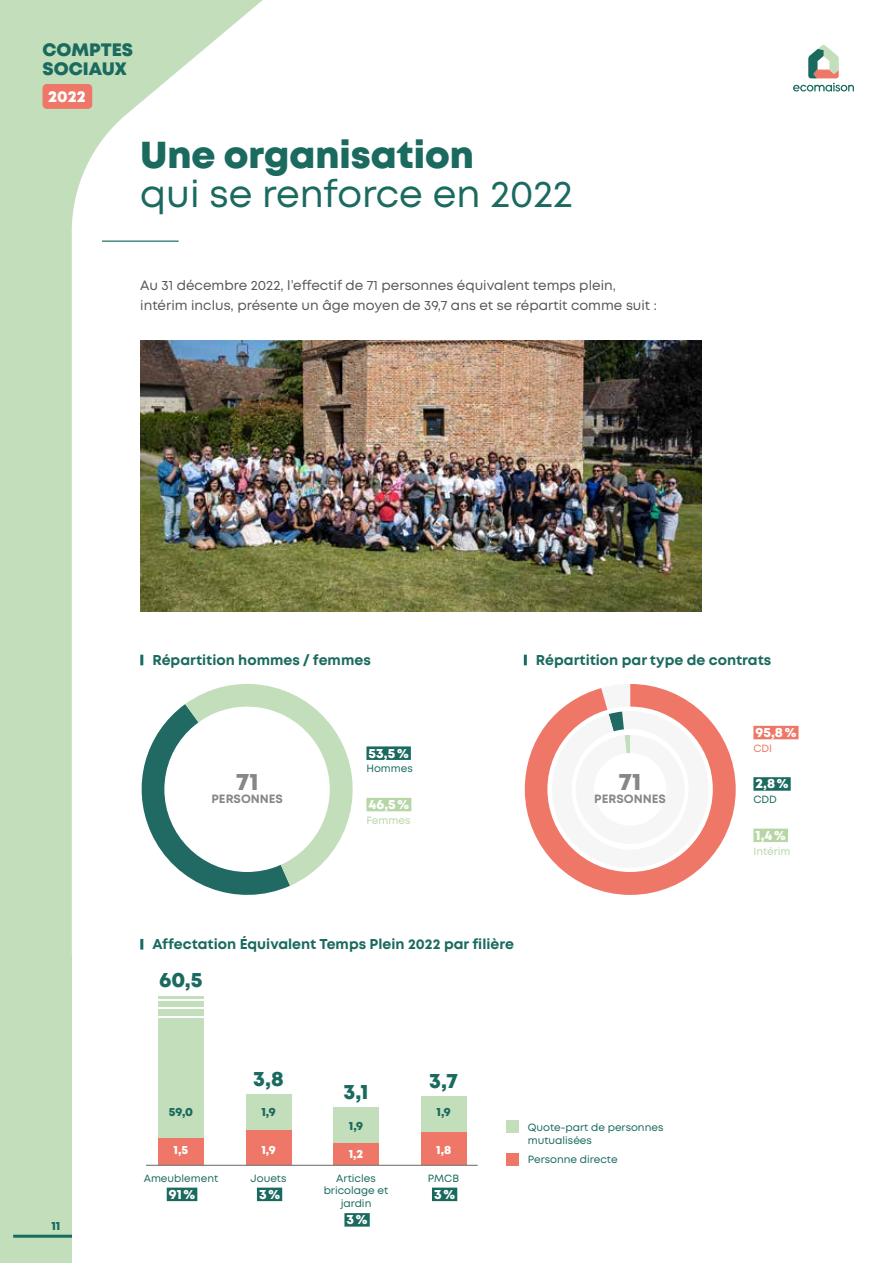
<style>
.page{position:relative;width:893px;height:1263px;background:#c2deba}
.page>*{position:absolute;margin:0;border:0;box-sizing:border-box;transform-origin:0 0}
.t1{font:37.5px "Mont";color:#1a6a5f}
.t2{font:800 37.5px "Mont";color:#1a6a5f}
.t3{font:800 24px "Mont";color:#878787}
.t4{font:800 21px "Mont";color:#1a6a5f}
.t5{font:800 18px/19.5px "Mont";color:#1a6a5f}
.t6{font:800 15.9px "Mont";color:#fff}
.t7{font:700 14.25px "Mont";color:#1a6a5f}
.t8{font:13.5px/19.5px "Mont";color:#575756}
.t9{font:800 13.5px "Mont";color:#fff}
.t10{font:700 12px "Mont";color:#878787}
.t11{font:800 12px "Mont";color:#1a6a5f}
.t12{font:800 12px "Mont";color:#fff}
.t13{font:10.5px/12.8px "Mont";color:#1a6a5f;text-align:center}
.t14{font:10.5px "Mont";color:#b6d7a5}
.t15{font:10.5px "Mont";color:#ee7767}
</style>
<div class="page">
<div style="left:72px;top:0;width:821px;height:908px;background:#fff"></div>
<div style="left:43px;top:84px;width:49px;height:25px;background:#ee7767;border-radius:4px"></div>
<svg style="left:793px;top:45px;width:61px;height:47px;background:#d3dbd5"></svg>
<hr style="left:13px;top:1235px;width:60px;height:3px;background:#1a6a5f">
<div style="left:72px;top:908px;width:821px;height:355px;background:#fff"></div>
<hr style="left:102px;top:241px;width:77px;height:1px;background:#1a6a5f">
<svg style="left:140px;top:678px;width:224px;height:224px"></svg>
<div style="left:164px;top:707px;width:166px;height:165px;background:#fff;border-radius:50%"></div>
<svg style="left:525px;top:684px;width:211px;height:211px;background:#f5cfca"></svg>
<div style="left:594px;top:753px;width:72px;height:73px;background:#fff;border-radius:50%"></div>
<div style="left:366px;top:746px;width:45px;height:14px;background:#1a6a5f"></div>
<div style="left:753px;top:777px;width:38px;height:14px;background:#1a6a5f"></div>
<div style="left:753px;top:726px;width:45px;height:13px;background:#ee7767"></div>
<div style="left:366px;top:798px;width:45px;height:13px;background:#b6d7a5"></div>
<div style="left:753px;top:828px;width:35px;height:14px;background:#b6d7a5"></div>
<div style="left:158px;top:1137px;width:46px;height:28px;background:#ee7767"></div>
<div style="left:158px;top:996px;width:46px;height:141px;background:#c2deba"></div>
<div style="left:246px;top:1130px;width:45px;height:35px;background:#ee7767"></div>
<div style="left:246px;top:1094px;width:45px;height:36px;background:#c2deba"></div>
<div style="left:421px;top:1131px;width:46px;height:34px;background:#ee7767"></div>
<div style="left:421px;top:1096px;width:46px;height:35px;background:#c2deba"></div>
<div style="left:333px;top:1143px;width:46px;height:22px;background:#ee7767"></div>
<div style="left:333px;top:1107px;width:46px;height:36px;background:#c2deba"></div>
<hr style="left:146px;top:1165px;width:331px;height:1px;background:#666">
<hr style="left:146px;top:999px;width:70px;height:2px;background:#fff">
<hr style="left:146px;top:1007px;width:70px;height:2px;background:#fff">
<hr style="left:146px;top:1016px;width:70px;height:2px;background:#fff">
<div style="left:167px;top:1187px;width:30px;height:14px;background:#1a6a5f"></div>
<div style="left:257px;top:1187px;width:25px;height:14px;background:#1a6a5f"></div>
<div style="left:344px;top:1213px;width:26px;height:13px;background:#1a6a5f"></div>
<div style="left:432px;top:1187px;width:25px;height:14px;background:#1a6a5f"></div>
<div style="left:506px;top:1120px;width:13px;height:13px;background:#c2deba"></div>
<div style="left:506px;top:1153px;width:13px;height:12px;background:#ee7767"></div>
<svg style="left:140px;top:655px;width:3px;height:10px"></svg>
<svg style="left:524px;top:655px;width:3px;height:10px"></svg>
<svg style="left:140px;top:939px;width:3px;height:10px"></svg>
<img style="left:140px;top:341px;width:562px;height:270px">
<h3 class="t5" style="left:43px;top:40px;width:92px">COMPTES<br>SOCIAUX</h3>
<p class="t6" style="left:48px;top:86px;width:39px">2022</p>
<h1 class="t2" style="left:140px;top:130px;width:335px">Une organisation</h1>
<h1 class="t1" style="left:140px;top:169px;width:434px">qui se renforce en 2022</h1>
<p class="t8" style="left:140px;top:276px;width:518px">Au 31 décembre 2022, l’effectif de 71 personnes équivalent temps plein, intérim inclus, présente un âge moyen de 39,7 ans et se répartit comme suit :</p>
<p class="t7" style="left:152px;top:650px;width:220px">Répartition hommes / femmes</p>
<p class="t7" style="left:536px;top:650px;width:237px">Répartition par type de contrats</p>
<p class="t11" style="left:51px;top:1218px;width:11px">11</p>
<h2 class="t3" style="left:236px;top:766px;width:24px">71</h2>
<p class="t10" style="left:211px;top:791px;width:73px">PERSONNES</p>
<p class="t9" style="left:369px;top:744px;width:42px">53,5%</p>
<p class="t13" style="left:366px;top:762px;width:48px">Hommes</p>
<p class="t9" style="left:369px;top:795px;width:42px">46,5%</p>
<p class="t14" style="left:366px;top:813px;width:46px">Femmes</p>
<h2 class="t3" style="left:619px;top:766px;width:24px">71</h2>
<p class="t10" style="left:594px;top:791px;width:73px">PERSONNES</p>
<p class="t7" style="left:152px;top:935px;width:363px">Affectation Équivalent Temps Plein 2022 par filière</p>
<h3 class="t4" style="left:159px;top:965px;width:45px">60,5</h3>
<h3 class="t4" style="left:253px;top:1065px;width:32px">3,8</h3>
<p class="t11" style="left:169px;top:1104px;width:26px">59,0</p>
<p class="t11" style="left:261px;top:1104px;width:16px">1,9</p>
<h3 class="t4" style="left:344px;top:1077px;width:27px">3,1</h3>
<p class="t11" style="left:349px;top:1118px;width:16px">1,9</p>
<h3 class="t4" style="left:429px;top:1067px;width:30px">3,7</h3>
<p class="t11" style="left:437px;top:1104px;width:16px">1,9</p>
<p class="t12" style="left:174px;top:1142px;width:16px">1,5</p>
<p class="t12" style="left:261px;top:1142px;width:16px">1,9</p>
<p class="t12" style="left:349px;top:1146px;width:16px">1,2</p>
<p class="t12" style="left:436px;top:1142px;width:17px">1,8</p>
<p class="t13" style="left:144px;top:1172px;width:76px">Ameublement</p>
<p class="t9" style="left:169px;top:1185px;width:28px">91%</p>
<p class="t13" style="left:251px;top:1172px;width:37px">Jouets</p>
<p class="t9" style="left:259px;top:1185px;width:23px">3%</p>
<p class="t13" style="left:324px;top:1172px;width:66px">Articles bricolage et jardin</p>
<p class="t9" style="left:347px;top:1211px;width:23px">3%</p>
<p class="t13" style="left:428px;top:1172px;width:33px">PMCB</p>
<p class="t9" style="left:434px;top:1185px;width:23px">3%</p>
<p class="t13" style="left:528px;top:1121px;width:137px;text-align:left">Quote-part de personnes mutualisées</p>
<p class="t13" style="left:528px;top:1153px;width:91px">Personne directe</p>
<p class="t9" style="left:756px;top:723px;width:42px">95,8%</p>
<p class="t15" style="left:753px;top:741px;width:20px">CDI</p>
<p class="t9" style="left:756px;top:775px;width:34px">2,8%</p>
<p class="t13" style="left:753px;top:793px;width:25px">CDD</p>
<p class="t9" style="left:756px;top:826px;width:32px">1,4%</p>
<p class="t14" style="left:753px;top:844px;width:39px">Intérim</p>
</div>
